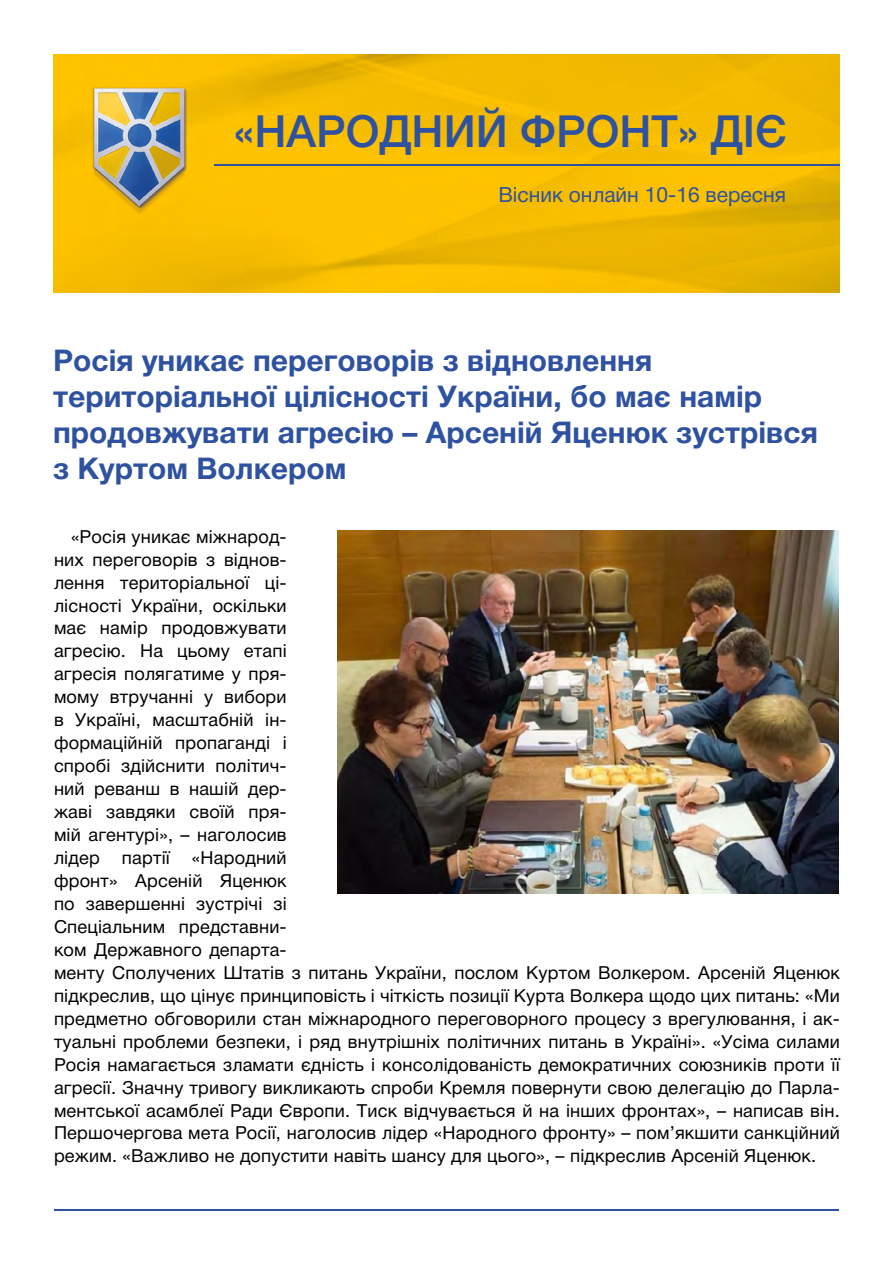
<style>
.page{position:relative;width:893px;height:1263px;background:#fff}
.page>*{position:absolute;margin:0;border:0;box-sizing:border-box;transform-origin:0 0}
.t1{font:44.4px "Helvetica 6 Medium";color:#2f52a0}
.t2{font:30px/36px "Helvetica 7 Bold";color:#2f52a0}
.t3{font:21px "Helvetica 5 Normal";color:#2f52a0}
.t4{font:18px/23px "Helvetica 5 Normal";letter-spacing:.01em;color:#000}
</style>
<div class="page">
<img style="left:53px;top:54px;width:787px;height:238px">
<hr style="left:215px;top:165px;width:625px;height:1px;background:#2f52a0">
<hr style="left:54px;top:1209px;width:785px;height:1px;background:#2f52a0">
<img style="left:338px;top:531px;width:501px;height:363px">
<h1 class="t1" style="left:234px;top:107px;width:555px">«НАРОДНИЙ ФРОНТ» ДІЄ</h1>
<p class="t3" style="left:498px;top:184px;width:289px">Вісник онлайн 10-16 вересня</p>
<h2 class="t2" style="left:53px;top:342px;width:766px">Росія уникає переговорів з відновлення територіальної цілісності України, бо має намір продовжувати агресію – Арсеній Яценюк зустрівся з Куртом Волкером</h2>
<p class="t4" style="left:54px;top:525px;width:787px;text-indent:17px">«Росія уникає міжнарод-<br>них переговорів з віднов-<br>лення територіальної ці-<br>лісності України, оскільки<br>має намір продовжувати<br>агресію. На цьому етапі<br>агресія полягатиме у пря-<br>мому втручанні у вибори<br>в Україні, масштабній ін-<br>формаційній пропаганді і<br>спробі здійснити політич-<br>ний реванш в нашій дер-<br>жаві завдяки своїй пря-<br>мій агентурі», – наголосив<br>лідер партії «Народний<br>фронт» Арсеній Яценюк<br>по завершенні зустрічі зі<br>Спеціальним представни-<br>ком Державного департа-<br>менту Сполучених Штатів з питань України, послом Куртом Волкером. Арсеній Яценюк підкреслив, що цінує принциповість і чіткість позиції Курта Волкера щодо цих питань: «Ми предметно обговорили стан міжнародного переговорного процесу з врегулювання, і ак&shy;туальні проблеми безпеки, і ряд внутрішніх політичних питань в Україні». «Усіма силами Росія намагається зламати єдність і консолідованість демократичних союзників проти її агресії. Значну тривогу викликають спроби Кремля повернути свою делегацію до Парла&shy;ментської асамблеї Ради Європи. Тиск відчувається й на інших фронтах», – написав він.<br>Першочергова мета Росії, наголосив лідер «Народного фронту» – пом’якшити санкційний режим. «Важливо не допустити навіть шансу для цього», – підкреслив Арсеній Яценюк.</p>
</div>
